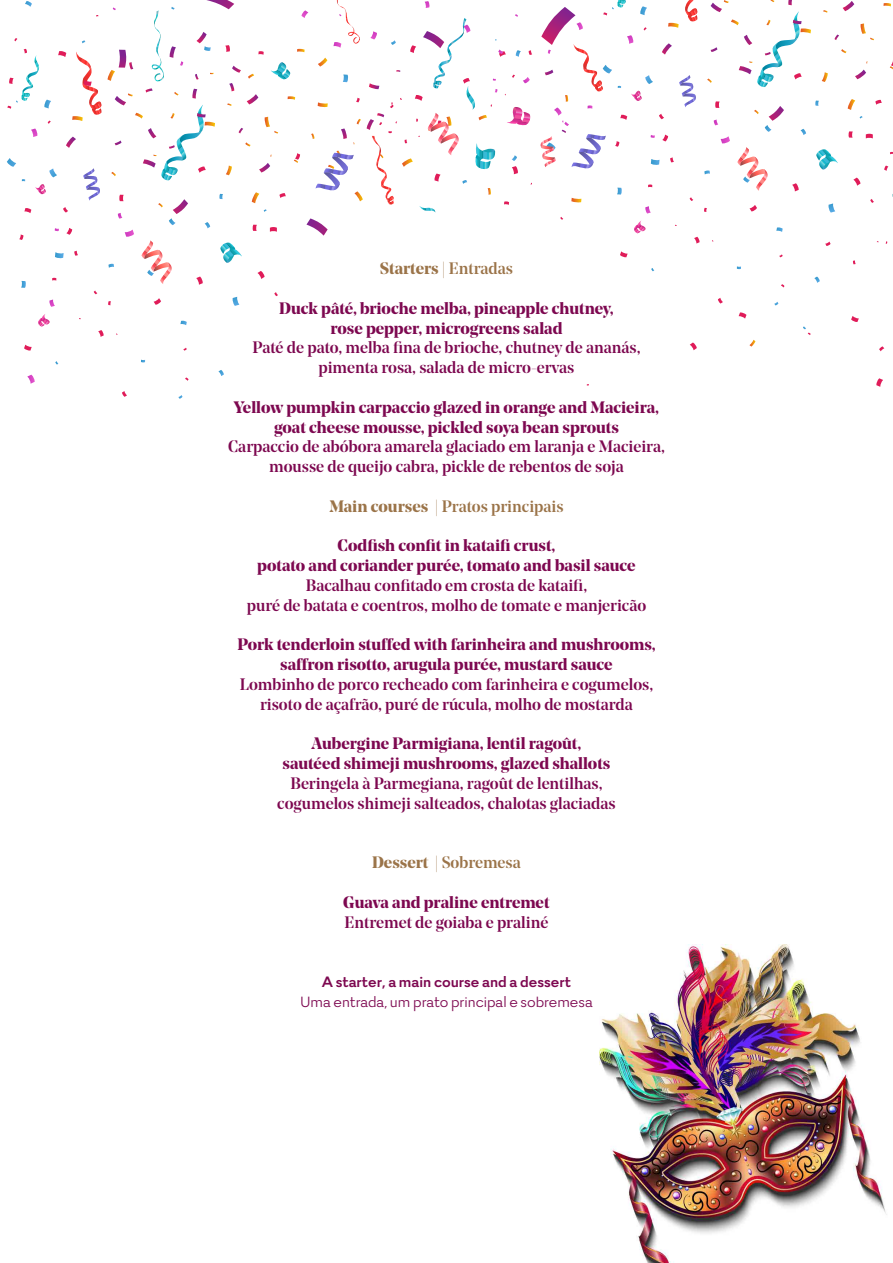
<style>
.page{position:relative;width:893px;height:1263px;background:#fff}
.page>*{position:absolute;margin:0;border:0;box-sizing:border-box;transform-origin:0 0}
.t1{font:500 16.5px/19.8px "Noe Display";color:#7d0850;text-align:center}
.t2{font:700 16.5px/19.8px "Noe Display";color:#7d0850;text-align:center}
.t3{font:500 16.5px "Noe Display";color:#9b7449}
.t4{font:16.5px "Firme";color:#7d0850}
.t5{font:700 16.5px "Firme";color:#7d0850}
.t6{font:700 16.5px "Noe Display";color:#9b7449}
.s1{font-weight:500}
.s2{font-weight:700}
</style>
<div class="page">
<img style="left:599px;top:944px;width:288px;height:319px">
<svg style="left:38px;top:314px;width:12px;height:13px"></svg>
<svg style="left:571px;top:198px;width:10px;height:5px"></svg>
<svg style="left:122px;top:391px;width:5px;height:6px"></svg>
<svg style="left:98px;top:330px;width:6px;height:7px"></svg>
<svg style="left:24px;top:345px;width:8px;height:6px"></svg>
<svg style="left:178px;top:395px;width:5px;height:4px"></svg>
<svg style="left:218px;top:370px;width:6px;height:6px"></svg>
<svg style="left:180px;top:321px;width:7px;height:4px"></svg>
<svg style="left:141px;top:360px;width:4px;height:3px"></svg>
<svg style="left:816px;top:149px;width:22px;height:21px"></svg>
<svg style="left:634px;top:221px;width:12px;height:13px"></svg>
<svg style="left:834px;top:35px;width:5px;height:5px"></svg>
<svg style="left:855px;top:70px;width:11px;height:9px"></svg>
<svg style="left:769px;top:106px;width:15px;height:15px"></svg>
<svg style="left:843px;top:1px;width:11px;height:10px"></svg>
<svg style="left:841px;top:49px;width:5px;height:4px"></svg>
<svg style="left:883px;top:3px;width:8px;height:3px"></svg>
<svg style="left:754px;top:110px;width:5px;height:4px"></svg>
<svg style="left:749px;top:340px;width:6px;height:7px"></svg>
<svg style="left:860px;top:23px;width:14px;height:17px"></svg>
<svg style="left:822px;top:72px;width:6px;height:10px"></svg>
<svg style="left:848px;top:99px;width:7px;height:11px"></svg>
<svg style="left:853px;top:178px;width:7px;height:8px"></svg>
<svg style="left:870px;top:199px;width:4px;height:4px"></svg>
<svg style="left:825px;top:241px;width:6px;height:5px"></svg>
<svg style="left:749px;top:205px;width:8px;height:7px"></svg>
<svg style="left:648px;top:184px;width:4px;height:3px"></svg>
<svg style="left:704px;top:208px;width:3px;height:4px"></svg>
<svg style="left:718px;top:298px;width:5px;height:6px"></svg>
<svg style="left:890px;top:60px;width:3px;height:9px"></svg>
<svg style="left:707px;top:0;width:104px;height:87px"></svg>
<svg style="left:848px;top:131px;width:5px;height:7px"></svg>
<svg style="left:694px;top:237px;width:6px;height:7px"></svg>
<svg style="left:879px;top:346px;width:5px;height:5px"></svg>
<svg style="left:792px;top:183px;width:7px;height:8px"></svg>
<svg style="left:876px;top:378px;width:7px;height:9px"></svg>
<svg style="left:875px;top:100px;width:7px;height:5px"></svg>
<svg style="left:884px;top:166px;width:4px;height:5px"></svg>
<svg style="left:866px;top:134px;width:7px;height:4px"></svg>
<svg style="left:851px;top:316px;width:8px;height:6px"></svg>
<svg style="left:620px;top:251px;width:8px;height:6px"></svg>
<svg style="left:739px;top:312px;width:7px;height:7px"></svg>
<svg style="left:690px;top:342px;width:7px;height:8px"></svg>
<svg style="left:715px;top:101px;width:4px;height:7px"></svg>
<svg style="left:803px;top:326px;width:8px;height:9px"></svg>
<svg style="left:7px;top:0;width:525px;height:307px"></svg>
<svg style="left:765px;top:125px;width:6px;height:7px"></svg>
<svg style="left:617px;top:188px;width:5px;height:7px"></svg>
<svg style="left:828px;top:203px;width:7px;height:10px"></svg>
<svg style="left:815px;top:101px;width:4px;height:5px"></svg>
<svg style="left:814px;top:277px;width:6px;height:6px"></svg>
<svg style="left:800px;top:129px;width:6px;height:6px"></svg>
<svg style="left:776px;top:227px;width:7px;height:5px"></svg>
<svg style="left:737px;top:266px;width:4px;height:3px"></svg>
<svg style="left:704px;top:170px;width:6px;height:4px"></svg>
<svg style="left:27px;top:375px;width:8px;height:9px"></svg>
<svg style="left:721px;top:136px;width:9px;height:7px"></svg>
<svg style="left:645px;top:206px;width:6px;height:8px"></svg>
<svg style="left:714px;top:120px;width:4px;height:5px"></svg>
<svg style="left:540px;top:0;width:158px;height:169px"></svg>
<svg style="left:737px;top:147px;width:31px;height:44px"></svg>
<p class="t6" style="left:380px;top:258px;width:135px">Starters | <span class="s1">Entradas</span></p>
<p class="t2" style="left:279px;top:298px;width:336px">Duck pâté, brioche melba, pineapple chutney, rose pepper, microgreens salad</p>
<p class="t1" style="left:253px;top:337px;width:390px">Paté de pato, melba fina de brioche, chutney de ananás, pimenta rosa, salada de micro-ervas</p>
<p class="t2" style="left:234px;top:397px;width:427px">Yellow pumpkin carpaccio glazed in orange and Macieira, goat cheese mousse, pickled soya bean sprouts</p>
<p class="t1" style="left:228px;top:436px;width:438px">Carpaccio de abóbora amarela glaciado em laranja e Macieira, mousse de queijo cabra, pickle de rebentos de soja</p>
<p class="t3" style="left:329px;top:496px;width:236px"><span class="s2">Main courses |</span> Pratos principais</p>
<p class="t2" style="left:257px;top:535px;width:380px">Codfish confit in kataifi crust,<br>potato and coriander purée, tomato and basil sauce</p>
<p class="t1" style="left:247px;top:575px;width:401px">Bacalhau confitado em crosta de kataifi,<br>puré de batata e coentros, molho de tomate e manjericão</p>
<p class="t2" style="left:237px;top:634px;width:420px">Pork tenderloin stuffed with farinheira and mushrooms, saffron risotto, arugula purée, mustard sauce</p>
<p class="t1" style="left:240px;top:674px;width:415px">Lombinho de porco recheado com farinheira e cogumelos, risoto de açafrão, puré de rúcula, molho de mostarda</p>
<p class="t2" style="left:282px;top:733px;width:329px">Aubergine Parmigiana, lentil ragoût, sautéed shimeji mushrooms, glazed shallots</p>
<p class="t1" style="left:277px;top:773px;width:340px">Beringela à Parmegiana, ragoût de lentilhas, cogumelos shimeji salteados, chalotas glaciadas</p>
<p class="t3" style="left:372px;top:852px;width:150px"><span class="s2">Dessert |</span> Sobremesa</p>
<p class="t2" style="left:343px;top:892px;width:208px">Guava and praline entremet</p>
<p class="t1" style="left:345px;top:912px;width:205px">Entremet de goiaba e praliné</p>
<p class="t5" style="left:322px;top:972px;width:251px">A starter, a main course and a dessert</p>
<p class="t4" style="left:300px;top:992px;width:294px">Uma entrada, um prato principal e sobremesa</p>
</div>
